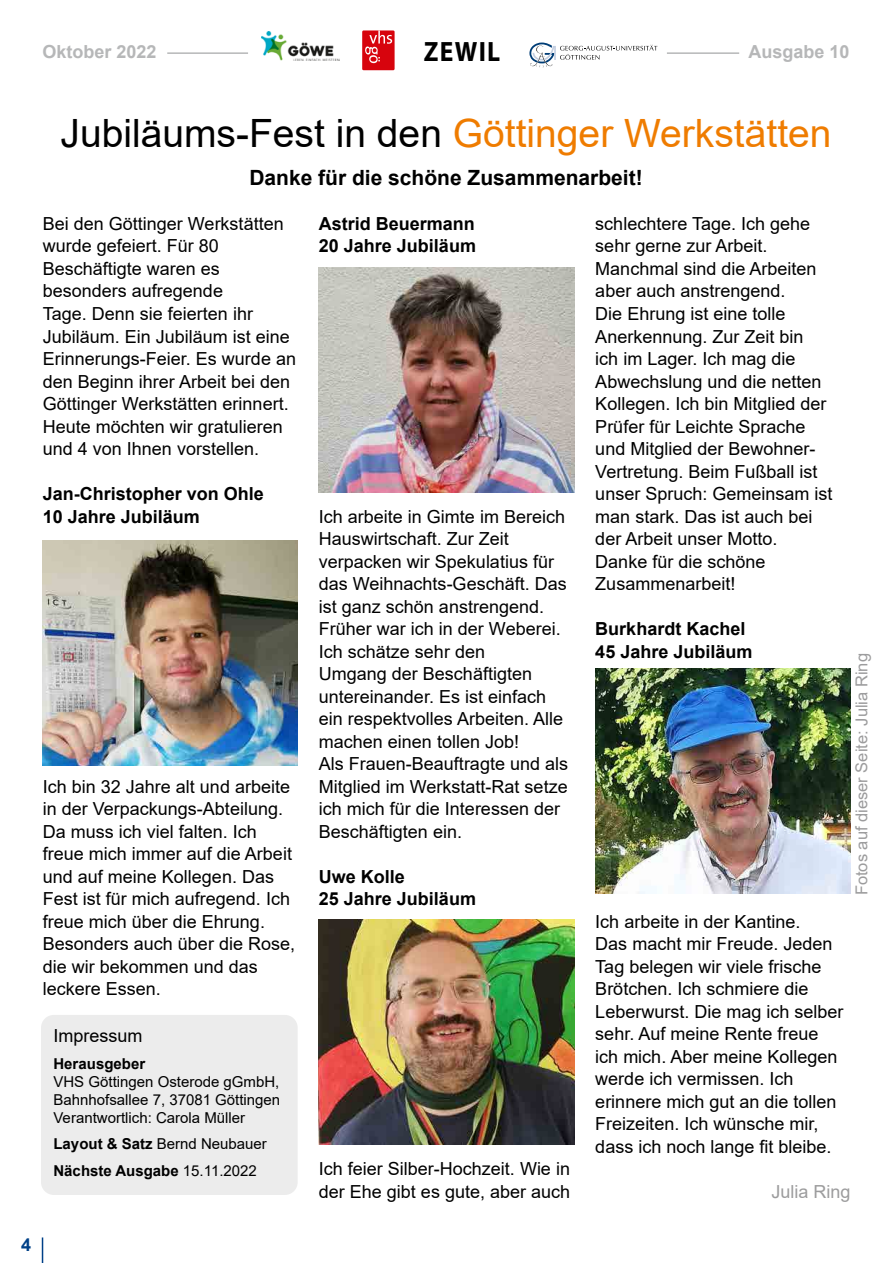
<style>
.page{position:relative;width:893px;height:1263px;background:#fff}
.page>*{position:absolute;margin:0;border:0;box-sizing:border-box;transform-origin:0 0}
.t1{font:39px "Arial";color:#ef7c00}
.t2{font:700 28.05px "Myriad Pro";letter-spacing:.05em;color:#000;scale:.91 1}
.t3{font:700 21px "Arial";color:#000}
.t4{font:18px/22.5px "Arial";color:#000}
.t5{font:700 18px/22.5px "Arial";color:#000}
.t6{font:700 18px "Arial";color:#b6b7b8}
.t7{font:18px "Arial";color:#9c9c9d}
.t8{font:700 18px "Arial";color:#004188}
.t9{font:16.5px "Arial";color:#9c9c9d}
.t10{font:15px/18px "Arial";color:#000;text-align:justify}
.t11{font:700 15px/26.5px "Arial";color:#000}
.s1{color:#000}
.s2{font-weight:400}
</style>
<div class="page">
<svg style="left:42px;top:1237px;width:1px;height:26px"></svg>
<hr style="left:167px;top:52px;width:81px;height:2px;background:#b6b7b8">
<hr style="left:667px;top:52px;width:72px;height:2px;background:#b6b7b8">
<svg style="left:529px;top:42px;width:128px;height:25px"></svg>
<img style="left:261px;top:32px;width:78px;height:29px">
<div style="left:362px;top:31px;width:33px;height:39px;background:#d7040d"></div>
<svg style="left:365px;top:31px;width:27px;height:32px"></svg>
<img style="left:43px;top:540px;width:255px;height:225px">
<img style="left:319px;top:268px;width:255px;height:225px">
<img style="left:595px;top:668px;width:255px;height:225px">
<img style="left:319px;top:919px;width:255px;height:225px">
<div style="left:41px;top:1015px;width:257px;height:180px;background:#ececec;border-radius:13px"></div>
<p class="t6" style="left:43px;top:39px;width:116px">Oktober 2022</p>
<h2 class="t2" style="left:424px;top:33px;width:86px">ZEWIL</h2>
<p class="t6" style="left:748px;top:39px;width:103px">Ausgabe 10</p>
<h1 class="t1" style="left:61px;top:107px;width:772px"><span class="s1">Jubiläums-Fest in den</span> Göttinger Werkstätten</h1>
<p class="t3" style="left:249px;top:163px;width:395px">Danke für die schöne Zusammenarbeit!</p>
<p class="t5" style="left:319px;top:213px;width:159px">Astrid Beuermann<br>20 Jahre Jubiläum</p>
<p class="t4" style="left:43px;top:212px;width:255px">Bei den Göttinger Werkstätten wurde gefeiert. Für 80<br>Beschäftigte waren es besonders aufregende<br>Tage. Denn sie feierten ihr<br>Jubiläum. Ein Jubiläum ist eine<br>Erinnerungs-Feier. Es wurde an den Beginn ihrer Arbeit bei den<br>Göttinger Werkstätten erinnert.<br>Heute möchten wir gratulieren und 4 von Ihnen vorstellen.</p>
<p class="t5" style="left:43px;top:483px;width:223px">Jan-Christopher von Ohle<br>10 Jahre Jubiläum</p>
<p class="t4" style="left:595px;top:212px;width:239px">schlechtere Tage. Ich gehe sehr gerne zur Arbeit.<br>Manchmal sind die Arbeiten aber auch anstrengend.<br>Die Ehrung ist eine tolle<br>Anerkennung. Zur Zeit bin<br>ich im Lager. Ich mag die<br>Abwechslung und die netten<br>Kollegen. Ich bin Mitglied der<br>Prüfer für Leichte Sprache und Mitglied der Bewohner-<br>Vertretung. Beim Fußball ist unser Spruch: Gemeinsam ist man stark. Das ist auch bei der Arbeit unser Motto.<br>Danke für die schöne<br>Zusammenarbeit!</p>
<p class="t5" style="left:595px;top:618px;width:159px">Burkhardt Kachel<br>45 Jahre Jubiläum</p>
<p class="t4" style="left:319px;top:505px;width:251px">Ich arbeite in Gimte im Bereich<br>Hauswirtschaft. Zur Zeit verpacken wir Spekulatius für das Weihnachts-Geschäft. Das ist ganz schön anstrengend.<br>Früher war ich in der Weberei.<br>Ich schätze sehr den<br>Umgang der Beschäftigten untereinander. Es ist einfach ein respektvolles Arbeiten. Alle machen einen tollen Job!<br>Als Frauen-Beauftragte und als<br>Mitglied im Werkstatt-Rat setze ich mich für die Interessen der<br>Beschäftigten ein.</p>
<p class="t5" style="left:319px;top:865px;width:159px">Uwe Kolle<br>25 Jahre Jubiläum</p>
<p class="t9" style="left:850px;top:895px;width:244px;rotate:-90deg">Fotos auf dieser Seite: Julia Ring</p>
<p class="t4" style="left:43px;top:775px;width:254px">Ich bin 32 Jahre alt und arbeite in der Verpackungs-Abteilung.<br>Da muss ich viel falten. Ich freue mich immer auf die Arbeit und auf meine Kollegen. Das<br>Fest ist für mich aufregend. Ich freue mich über die Ehrung.<br>Besonders auch über die Rose, die wir bekommen und das leckere Essen.</p>
<p class="t4" style="left:595px;top:910px;width:250px">Ich arbeite in der Kantine.<br>Das macht mir Freude. Jeden<br>Tag belegen wir viele frische<br>Brötchen. Ich schmiere die<br>Leberwurst. Die mag ich selber sehr. Auf meine Rente freue ich mich. Aber meine Kollegen werde ich vermissen. Ich erinnere mich gut an die tollen<br>Freizeiten. Ich wünsche mir, dass ich noch lange fit bleibe.</p>
<p class="t7" style="left:771px;top:1179px;width:81px">Julia Ring</p>
<p class="t4" style="left:53px;top:1024px;width:91px">Impressum</p>
<p class="t11" style="left:53px;top:1050px;width:93px">Herausgeber</p>
<p class="t10" style="left:53px;top:1072px;width:228px">VHS Göttingen Osterode gGmbH, Bahnhofsallee 7, 37081 Göttingen Verantwortlich: Carola Müller</p>
<p class="t11" style="left:53px;top:1131px;width:215px">Layout &amp; Satz <span class="s2">Bernd Neubauer<br></span>Nächste Ausgabe <span class="s2">15.11.2022</span></p>
<p class="t4" style="left:319px;top:1157px;width:253px">Ich feier Silber-Hochzeit. Wie in der Ehe gibt es gute, aber auch</p>
<p class="t8" style="left:21px;top:1231px;width:12px">4</p>
</div>
